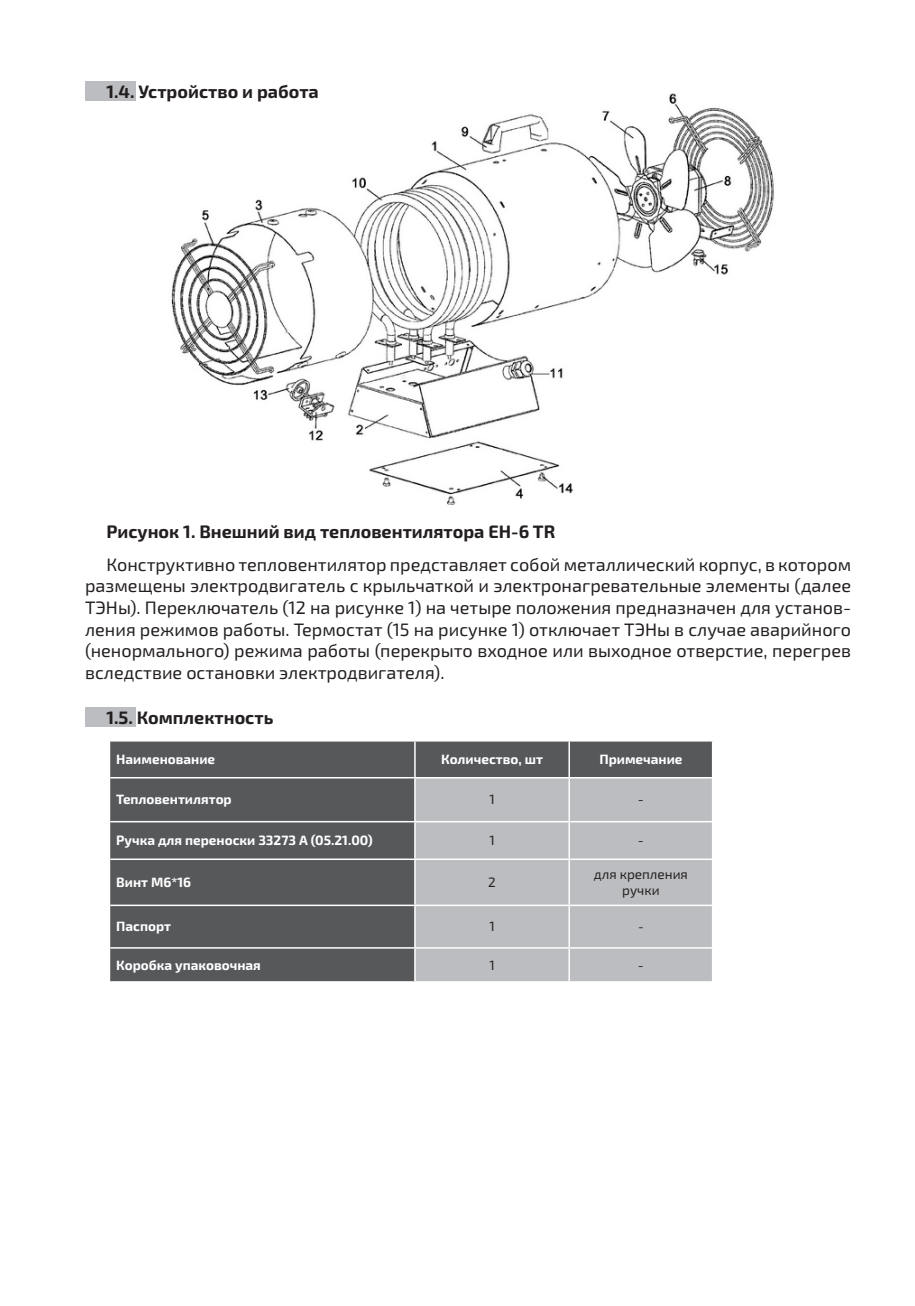
<style>
.page{position:relative;width:915px;height:1306px;background:#fff}
.page>*{position:absolute;margin:0;border:0;box-sizing:border-box;transform-origin:0 0}
.Основной{font:18px/21.6px "Exo 2.0";color:#231f20;text-align:justify}
.Основной-2{font:700 18px "Exo 2.0";color:#231f20}
.Основной-3{font:700 13.5px "Exo 2.0";color:#fff}
.Основной-4{font:13.5px/16.2px "Exo 2.0";color:#231f20;text-align:center}
.Основной-5{font:12.75px "Exo 2.0";color:#231f20}
</style>
<div class="page">
<div style="left:85px;top:707px;width:50px;height:20px;background:#bcbdc0"></div>
<img style="left:135px;top:83px;width:639px;height:422px">
<div style="left:110px;top:741px;width:601px;height:240px;background:#57585a"></div>
<div style="left:415px;top:778px;width:296px;height:203px;background:#bcbdc0"></div>
<hr style="left:414px;top:741px;width:1px;height:36px;background:#fff">
<hr style="left:568px;top:741px;width:1px;height:36px;background:#fff">
<hr style="left:110px;top:777px;width:305px;height:1px;background:#fff">
<hr style="left:415px;top:777px;width:154px;height:1px;background:#fff">
<hr style="left:414px;top:778px;width:1px;height:43px;background:#fff">
<hr style="left:569px;top:777px;width:144px;height:1px;background:#fff">
<hr style="left:568px;top:778px;width:1px;height:43px;background:#fff">
<hr style="left:110px;top:821px;width:305px;height:1px;background:#fff">
<hr style="left:415px;top:821px;width:154px;height:1px;background:#fff">
<hr style="left:414px;top:822px;width:1px;height:36px;background:#fff">
<hr style="left:569px;top:821px;width:144px;height:1px;background:#fff">
<hr style="left:568px;top:822px;width:1px;height:36px;background:#fff">
<hr style="left:110px;top:858px;width:305px;height:2px;background:#fff">
<hr style="left:415px;top:858px;width:154px;height:2px;background:#fff">
<hr style="left:414px;top:860px;width:1px;height:44px;background:#fff">
<hr style="left:569px;top:858px;width:144px;height:2px;background:#fff">
<hr style="left:568px;top:860px;width:1px;height:44px;background:#fff">
<hr style="left:110px;top:904px;width:305px;height:2px;background:#fff">
<hr style="left:415px;top:904px;width:154px;height:2px;background:#fff">
<hr style="left:414px;top:906px;width:1px;height:41px;background:#fff">
<hr style="left:569px;top:904px;width:144px;height:2px;background:#fff">
<hr style="left:568px;top:906px;width:1px;height:41px;background:#fff">
<hr style="left:110px;top:947px;width:305px;height:1px;background:#fff">
<hr style="left:415px;top:947px;width:154px;height:1px;background:#fff">
<hr style="left:414px;top:948px;width:1px;height:33px;background:#fff">
<hr style="left:569px;top:947px;width:144px;height:1px;background:#fff">
<hr style="left:568px;top:948px;width:1px;height:33px;background:#fff">
<div style="left:85px;top:81px;width:50px;height:20px;background:#bcbdc0"></div>
<p class="Основной-2" style="left:106px;top:81px;width:214px">1.4. Устройство и работа</p>
<p class="Основной-2" style="left:106px;top:521px;width:450px">Рисунок 1. Внешний вид тепловентилятора EH-6 TR</p>
<p class="Основной" style="left:85px;top:554px;width:767px;text-indent:21px">Конструктивно тепловентилятор представляет собой металлический корпус, в котором размещены электродвигатель с крыльчаткой и электронагревательные элементы (далее ТЭНы). Переключатель (12 на рисунке 1) на четыре положения предназначен для установ&shy;ления режимов работы. Термостат (15 на рисунке 1) отключает ТЭНы в случае аварийного (ненормального) режима работы (перекрыто входное или выходное отверстие, перегрев вследствие остановки электродвигателя).</p>
<p class="Основной-2" style="left:106px;top:707px;width:168px">1.5. Комплектность</p>
<p class="Основной-3" style="left:116px;top:751px;width:100px">Наименование</p>
<p class="Основной-3" style="left:441px;top:751px;width:103px">Количество, шт</p>
<p class="Основной-3" style="left:599px;top:751px;width:85px">Примечание</p>
<p class="Основной-3" style="left:116px;top:791px;width:117px">Тепловентилятор</p>
<p class="Основной-4" style="left:489px;top:791px;width:7px">1</p>
<p class="Основной-4" style="left:637px;top:791px;width:8px">-</p>
<p class="Основной-3" style="left:116px;top:832px;width:258px">Ручка для переноски 33273 А (05.21.00)</p>
<p class="Основной-4" style="left:489px;top:832px;width:7px">1</p>
<p class="Основной-4" style="left:637px;top:832px;width:8px">-</p>
<p class="Основной-3" style="left:116px;top:874px;width:76px">Винт М6*16</p>
<p class="Основной-4" style="left:488px;top:874px;width:9px">2</p>
<p class="Основной-4" style="left:593px;top:866px;width:96px">для крепления ручки</p>
<p class="Основной-3" style="left:116px;top:918px;width:56px">Паспорт</p>
<p class="Основной-4" style="left:489px;top:918px;width:7px">1</p>
<p class="Основной-5" style="left:638px;top:919px;width:7px">-</p>
<p class="Основной-3" style="left:116px;top:956px;width:146px">Коробка упаковочная</p>
<p class="Основной-4" style="left:489px;top:957px;width:7px">1</p>
<p class="Основной-4" style="left:637px;top:957px;width:8px">-</p>
</div>
